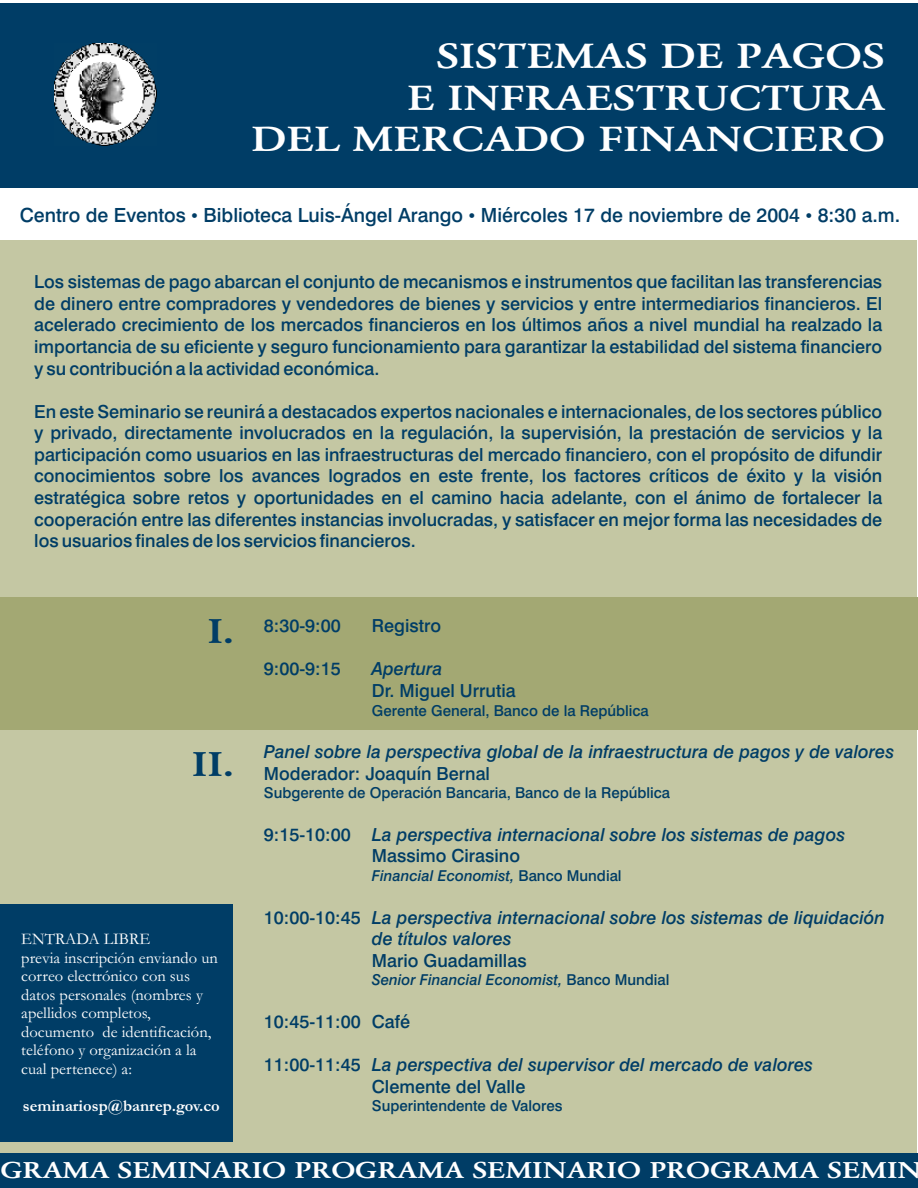
<style>
.page{position:relative;width:918px;height:1188px;background:#fff}
.page>*{position:absolute;margin:0;border:0;box-sizing:border-box;transform-origin:0 0}
.t1{font:36.6px/41.7px "Garamond Wd";color:#fff;text-align:right}
.t2{font:36px "Garamond Wd";color:#003d66}
.t3{font:24px "Garamond Wd";color:#fff}
.t4{font:19.5px "Swis 721 Md BT";color:#003d66}
.t5{font:18px/21.6px "Swis 721 Md BT";color:#003d66;text-align:justify}
.t6{font:italic 18px/21.6px "Swis 721 Md BT";color:#003d66}
.t7{font:16.5px/18.6px "Garamond";color:#fff}
.t8{font:700 16.5px "Garamond";color:#fff}
.t9{font:15px "Swis 721 Md BT";color:#003d66}
.t10{font:italic 15px "Swis 721 Md BT";color:#003d66}
.s1{font-family:"Garamond"}
.s2{font-style:normal}
</style>
<div class="page">
<div style="left:0;top:240px;width:917px;height:948px;background:#c4c7a3"></div>
<div style="left:0;top:597px;width:918px;height:133px;background:#a3a873"></div>
<div style="left:0;top:3px;width:918px;height:184px;background:#003d66"></div>
<img style="left:54px;top:44px;width:103px;height:102px">
<div style="left:0;top:1153px;width:918px;height:35px;background:#003d66"></div>
<div style="left:0;top:904px;width:233px;height:238px;background:#003d66"></div>
<h1 class="t1" style="left:251px;top:38px;width:635px">SISTEMAS DE PAGOS<br>E INFRAESTRUCTURA<br>DEL MERCADO FINANCIERO</h1>
<p class="t4" style="left:20px;top:207px;width:882px">Centro de Eventos <span class="s1">•</span> Biblioteca Luis-Ángel Arango <span class="s1">•</span> Miércoles 17 de noviembre de 2004 <span class="s1">•</span> 8:30 a.m.</p>
<p class="t5" style="left:34px;top:273px;width:850px">Los sistemas de pago abarcan el conjunto de mecanismos e instrumentos que facilitan las transferencias de dinero entre compradores y vendedores de bienes y servicios y entre intermediarios financieros. El acelerado crecimiento de los mercados financieros en los últimos años a nivel mundial ha realzado la importancia de su eficiente y seguro funcionamiento para garantizar la estabilidad del sistema financiero y su contribución a la actividad económica.</p>
<p class="t5" style="left:34px;top:402px;width:850px">En este Seminario se reunirá a destacados expertos nacionales e internacionales, de los sectores público y privado, directamente involucrados en la regulación, la supervisión, la prestación de servicios y la participación como usuarios en las infraestructuras del mercado financiero, con el propósito de difundir conocimientos sobre los avances logrados en este frente, los factores críticos de éxito y la visión estratégica sobre retos y oportunidades en el camino hacia adelante, con el ánimo de fortalecer la cooperación entre las diferentes instancias involucradas, y satisfacer en mejor forma las necesidades de los usuarios finales de los servicios financieros.</p>
<h2 class="t2" style="left:207px;top:618px;width:28px">I.</h2>
<h2 class="t2" style="left:192px;top:750px;width:44px">II.</h2>
<p class="t7" style="left:21px;top:931px;width:198px">ENTRADA LIBRE<br>previa inscripción enviando un correo electrónico con sus datos personales (nombres y apellidos completos, documento de identificación, teléfono y organización a la cual pertenece) a:</p>
<p class="t8" style="left:23px;top:1100px;width:198px">seminariosp@banrep.gov.co</p>
<p class="t5" style="left:264px;top:617px;width:78px">8:30-9:00</p>
<p class="t5" style="left:372px;top:617px;width:71px">Registro</p>
<p class="t5" style="left:264px;top:660px;width:78px">9:00-9:15</p>
<p class="t6" style="left:372px;top:660px;width:72px">Apertura</p>
<p class="t5" style="left:372px;top:682px;width:145px">Dr. Miguel Urrutia</p>
<p class="t9" style="left:372px;top:704px;width:279px">Gerente General, Banco de la República</p>
<p class="t6" style="left:264px;top:743px;width:632px">Panel sobre la perspectiva global de la infraestructura de pagos y de valores</p>
<p class="t5" style="left:264px;top:764px;width:228px">Moderador: Joaquín Bernal</p>
<p class="t9" style="left:264px;top:787px;width:408px">Subgerente de Operación Bancaria, Banco de la República</p>
<p class="t6" style="left:372px;top:825px;width:475px;text-indent:-108px"><span class="s2">9:15-10:00</span> La perspectiva internacional sobre los sistemas de pagos<br><span class="s2">Massimo Cirasino</span></p>
<p class="t10" style="left:372px;top:870px;width:251px">Financial Economist, <span class="s2">Banco Mundial</span></p>
<p class="t6" style="left:372px;top:908px;width:515px;text-indent:-108px"><span class="s2">10:00-10:45</span> La perspectiva internacional sobre los sistemas de liquidación de títulos valores</p>
<p class="t5" style="left:372px;top:951px;width:156px">Mario Guadamillas</p>
<p class="t10" style="left:372px;top:974px;width:299px">Senior Financial Economist, <span class="s2">Banco Mundial</span></p>
<p class="t5" style="left:264px;top:1012px;width:148px">10:45-11:00 Café</p>
<p class="t6" style="left:372px;top:1056px;width:443px;text-indent:-108px"><span class="s2">11:00-11:45</span> La perspectiva del supervisor del mercado de valores<br><span class="s2">Clemente del Valle</span></p>
<p class="t9" style="left:372px;top:1100px;width:192px">Superintendente de Valores</p>
<h3 class="t3" style="left:1px;top:1161px;width:922px">GRAMA SEMINARIO PROGRAMA SEMINARIO PROGRAMA SEMIN</h3>
</div>
